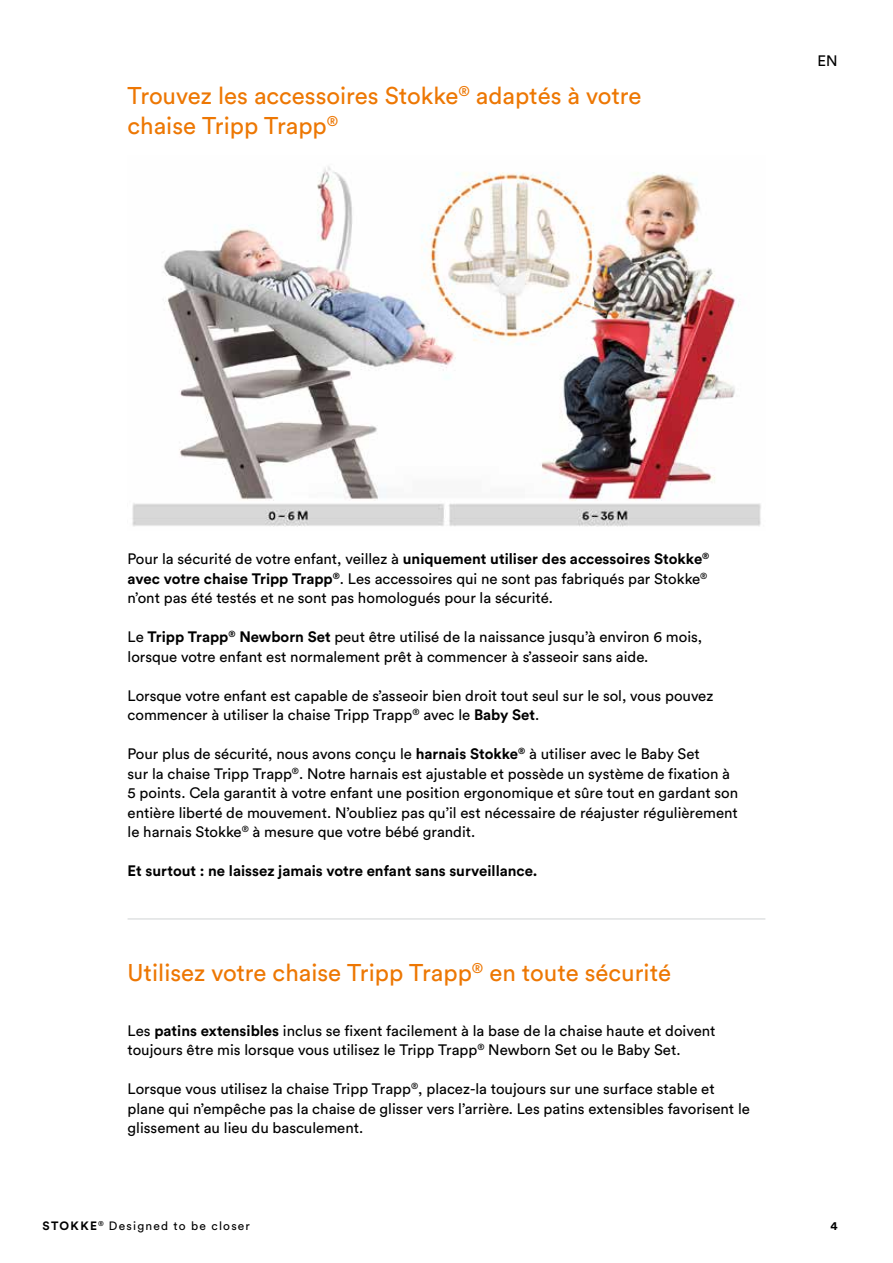
<style>
.page{position:relative;width:893px;height:1263px;background:#fff}
.page>*{position:absolute;margin:0;border:0;box-sizing:border-box;transform-origin:0 0}
.t1{font:24px/30px "Circular Pro";color:#ed7703}
.t2{font:15px/19.5px "Circular Pro";color:#000}
.t3{font:700 15px "Circular Pro";color:#000}
.t4{font:12px "Circular Pro";letter-spacing:.1em;color:#000}
.t5{font:700 12px "Circular Pro";color:#000}
.s1{font-weight:700}
</style>
<div class="page">
<img style="left:132px;top:166px;width:629px;height:361px">
<hr style="left:128px;top:918px;width:637px;height:1px;background:#d1d3d4">
<h1 class="t1" style="left:128px;top:80px;width:515px">Trouvez les accessoires Stokke<sup>®</sup> adaptés à votre chaise Tripp Trapp<sup>®</sup></h1>
<p class="t2" style="left:817px;top:50px;width:22px">EN</p>
<p class="t2" style="left:128px;top:549px;width:583px">Pour la sécurité de votre enfant, veillez à <span class="s1">uniquement utiliser des accessoires Stokke</span><sup>® </sup><span class="s1">avec votre chaise Tripp Trapp</span><sup>®</sup>. Les accessoires qui ne sont pas fabriqués par Stokke<sup>® </sup>n’ont pas été testés et ne sont pas homologués pour la sécurité.</p>
<p class="t2" style="left:128px;top:627px;width:576px">Le <span class="s1">Tripp Trapp</span><sup>®</sup> <span class="s1">Newborn Set</span> peut être utilisé de la naissance jusqu’à environ 6 mois, lorsque votre enfant est normalement prêt à commencer à s’asseoir sans aide.</p>
<p class="t2" style="left:128px;top:685px;width:587px">Lorsque votre enfant est capable de s’asseoir bien droit tout seul sur le sol, vous pouvez commencer à utiliser la chaise Tripp Trapp<sup>®</sup> avec le <span class="s1">Baby Set</span>.</p>
<p class="t2" style="left:128px;top:744px;width:612px">Pour plus de sécurité, nous avons conçu le <span class="s1">harnais Stokke</span><sup>®</sup> à utiliser avec le Baby Set<br>sur la chaise Tripp Trapp<sup>®</sup>. Notre harnais est ajustable et possède un système de fixation à 5 points. Cela garantit à votre enfant une position ergonomique et sûre tout en gardant son entière liberté de mouvement. N’oubliez pas qu’il est nécessaire de réajuster régulièrement le harnais Stokke<sup>®</sup> à mesure que votre bébé grandit.</p>
<p class="t3" style="left:128px;top:861px;width:412px">Et surtout : ne laissez jamais votre enfant sans surveillance.</p>
<h1 class="t1" style="left:128px;top:957px;width:545px">Utilisez votre chaise Tripp Trapp<sup>®</sup> en toute sécurité</h1>
<p class="t2" style="left:128px;top:1020px;width:589px">Les <span class="s1">patins extensibles</span> inclus se fixent facilement à la base de la chaise haute et doivent toujours être mis lorsque vous utilisez le Tripp Trapp<sup>®</sup> Newborn Set ou le Baby Set.</p>
<p class="t2" style="left:128px;top:1079px;width:624px">Lorsque vous utilisez la chaise Tripp Trapp<sup>®</sup>, placez-la toujours sur une surface stable et plane qui n’empêche pas la chaise de glisser vers l’arrière. Les patins extensibles favorisent le glissement au lieu du basculement.</p>
<p class="t4" style="left:43px;top:1218px;width:209px"><span class="s1">STOKKE</span><sup>®</sup> Designed to be closer</p>
<p class="t5" style="left:830px;top:1218px;width:9px">4</p>
</div>
